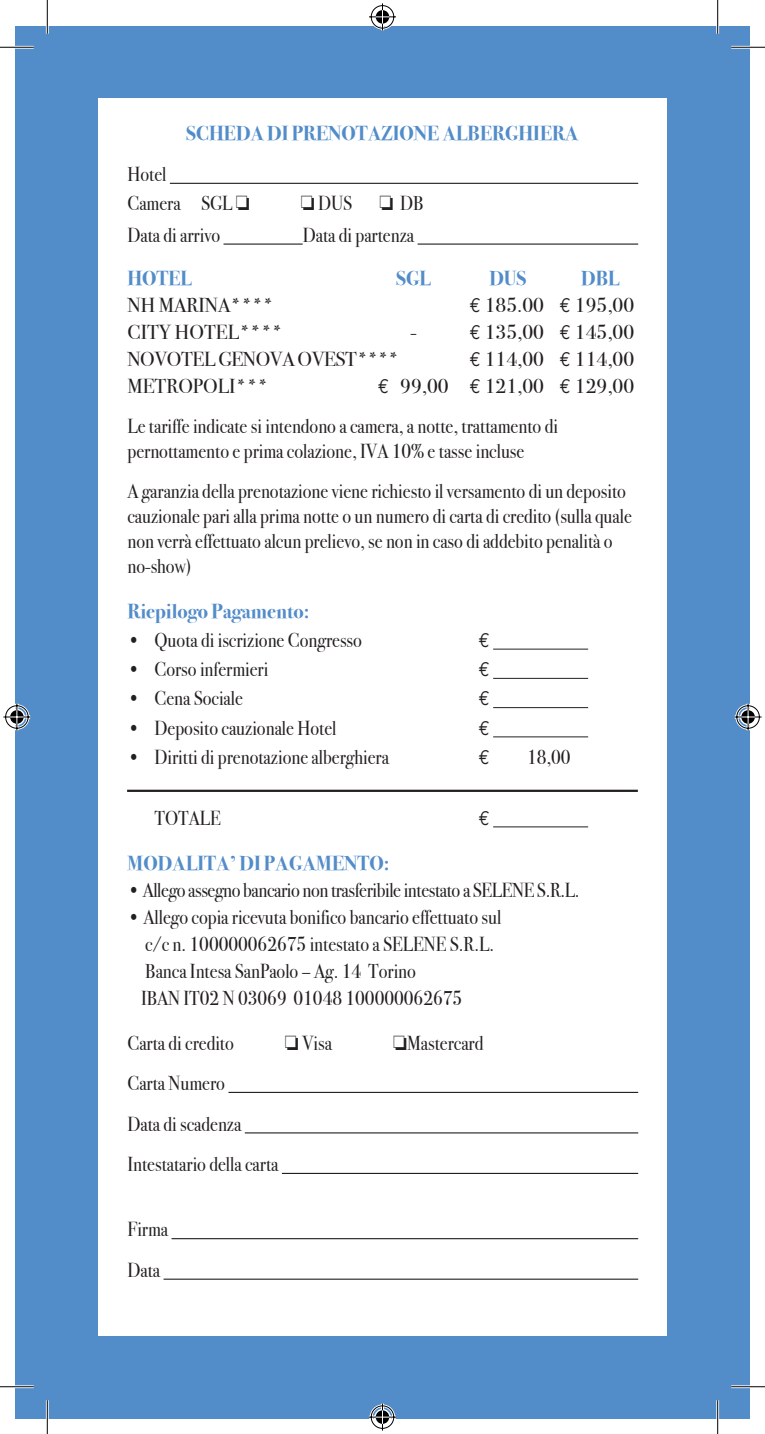
<style>
.page{position:relative;width:765px;height:1434px;background:#fff}
.page>*{position:absolute;margin:0;border:0;box-sizing:border-box;transform-origin:0 0}
.t1{font:20.25px/40.5px "Bodoni Svty Two ITCTT Book";color:#231f20;scale:.9 1}
.t2{font:20.25px/40.5px "Bodoni Svty Two ITCTT Book";color:#231f20}
.t3{font:20.25px "Bodoni Svty Two ITCTT Bold";color:#528cc9}
.t4{font:20.25px "Bodoni Svty Two ITCTT Book";letter-spacing:-.02em;color:#231f20;scale:.9 1}
.t5{font:20.25px "Bodoni Svty Two ITCTT Book";letter-spacing:-.02em;color:#231f20}
.t6{font:20.25px "Euro Mono";color:#231f20;scale:.9 1}
.s1{font-family:"Euro Mono"}
</style>
<div class="page">
<div style="left:15px;top:27px;width:734px;height:1392px;background:#528cc9"></div>
<div style="left:98px;top:98px;width:568px;height:1238px;background:#fff"></div>
<hr style="left:170px;top:183px;width:468px;height:1px;background:#231f20">
<hr style="left:223px;top:244px;width:79px;height:1px;background:#231f20">
<hr style="left:417px;top:244px;width:221px;height:1px;background:#231f20">
<hr style="left:493px;top:649px;width:95px;height:1px;background:#231f20">
<hr style="left:493px;top:678px;width:95px;height:1px;background:#231f20">
<hr style="left:493px;top:707px;width:95px;height:1px;background:#231f20">
<hr style="left:493px;top:736px;width:95px;height:1px;background:#231f20">
<hr style="left:493px;top:826px;width:95px;height:1px;background:#231f20">
<hr style="left:228px;top:1092px;width:410px;height:1px;background:#231f20">
<hr style="left:245px;top:1132px;width:393px;height:1px;background:#231f20">
<hr style="left:282px;top:1173px;width:356px;height:1px;background:#231f20">
<hr style="left:171px;top:1238px;width:467px;height:1px;background:#231f20">
<hr style="left:163px;top:1279px;width:475px;height:1px;background:#231f20">
<hr style="left:127px;top:790px;width:510px;height:2px;background:#231f20">
<hr style="left:0;top:46px;width:34px;height:3px;background:#fff">
<hr style="left:730px;top:46px;width:34px;height:3px;background:#fff">
<hr style="left:0;top:1385px;width:34px;height:3px;background:#fff">
<hr style="left:730px;top:1385px;width:34px;height:3px;background:#fff">
<hr style="left:46px;top:0;width:3px;height:34px;background:#fff">
<hr style="left:46px;top:1400px;width:3px;height:34px;background:#fff">
<hr style="left:716px;top:0;width:2px;height:34px;background:#fff">
<hr style="left:716px;top:1400px;width:2px;height:34px;background:#fff">
<hr style="left:0;top:47px;width:34px;height:1px;background:#000">
<hr style="left:730px;top:47px;width:34px;height:1px;background:#000">
<hr style="left:0;top:1386px;width:34px;height:1px;background:#000">
<hr style="left:730px;top:1386px;width:34px;height:1px;background:#000">
<hr style="left:47px;top:0;width:1px;height:34px;background:#000">
<hr style="left:47px;top:1400px;width:1px;height:34px;background:#000">
<hr style="left:717px;top:0;width:1px;height:34px;background:#000">
<hr style="left:717px;top:1400px;width:1px;height:34px;background:#000">
<svg style="left:366px;top:3px;width:32px;height:28px"></svg>
<svg style="left:369px;top:1403px;width:27px;height:28px"></svg>
<svg style="left:3px;top:703px;width:28px;height:28px"></svg>
<svg style="left:734px;top:701px;width:28px;height:32px"></svg>
<p class="t3" style="left:186px;top:121px;width:394px">SCHEDA DI PRENOTAZIONE ALBERGHIERA</p>
<p class="t1" style="left:127px;top:160px;width:137px;line-height:29.2px">Hotel<br>Camera SGL ❏</p>
<p class="t1" style="left:300px;top:183px;width:59px">❏ DUS</p>
<p class="t1" style="left:379px;top:183px;width:51px">❏ DB</p>
<p class="t1" style="left:127px;top:215px;width:104px">Data di arrivo</p>
<p class="t1" style="left:302px;top:215px;width:125px">Data di partenza</p>
<p class="t3" style="left:127px;top:266px;width:66px">HOTEL</p>
<p class="t3" style="left:396px;top:266px;width:36px">SGL</p>
<p class="t3" style="left:489px;top:266px;width:39px">DUS</p>
<p class="t3" style="left:581px;top:266px;width:40px">DBL</p>
<p class="t2" style="left:127px;top:284px;width:147px">NH MARINA****</p>
<p class="t2" style="left:469px;top:284px;width:166px"><span class="s1">€</span> 185.00 <span class="s1">€</span> 195,00</p>
<p class="t2" style="left:127px;top:311px;width:156px">CITY HOTEL****</p>
<p class="t2" style="left:410px;top:311px;width:8px">-</p>
<p class="t2" style="left:469px;top:311px;width:166px"><span class="s1">€</span> 135,00 <span class="s1">€</span> 145,00</p>
<p class="t5" style="left:127px;top:347px;width:272px">NOVOTEL GENOVA OVEST****</p>
<p class="t2" style="left:469px;top:338px;width:166px"><span class="s1">€</span> 114,00 <span class="s1">€</span> 114,00</p>
<p class="t2" style="left:127px;top:365px;width:142px">METROPOLI***</p>
<p class="t2" style="left:127px;top:365px;width:508px;text-indent:251px"><span class="s1">€</span> 99,00 <span class="s1">€</span> 121,00 <span class="s1">€</span> 129,00<br>Le tariffe indicate si intendono a camera, a notte, trattamento di</p>
<p class="t1" style="left:127px;top:431px;width:555px">pernottamento e prima colazione, IVA 10% e tasse incluse<br>A garanzia della prenotazione viene richiesto il versamento di un deposito</p>
<p class="t1" style="left:127px;top:504px;width:561px;line-height:24.8px">cauzionale pari alla prima notte o un numero di carta di credito (sulla quale non verrà effettuato alcun prelievo, se non in caso di addebito penalità o no-show)</p>
<p class="t3" style="left:127px;top:599px;width:183px">Riepilogo Pagamento:</p>
<p class="t1" style="left:127px;top:620px;width:262px">• Quota di iscrizione Congresso</p>
<p class="t6" style="left:478px;top:628px;width:14px">€</p>
<p class="t1" style="left:127px;top:649px;width:158px">• Corso infermieri</p>
<p class="t6" style="left:478px;top:657px;width:14px">€</p>
<p class="t1" style="left:127px;top:678px;width:130px">• Cena Sociale</p>
<p class="t6" style="left:478px;top:686px;width:14px">€</p>
<p class="t1" style="left:127px;top:707px;width:234px">• Deposito cauzionale Hotel</p>
<p class="t6" style="left:478px;top:716px;width:14px">€</p>
<p class="t1" style="left:127px;top:737px;width:292px">• Diritti di prenotazione alberghiera</p>
<p class="t6" style="left:478px;top:745px;width:14px">€</p>
<p class="t1" style="left:527px;top:737px;width:50px">18,00</p>
<p class="t1" style="left:154px;top:797px;width:75px">TOTALE</p>
<p class="t6" style="left:478px;top:806px;width:14px">€</p>
<p class="t3" style="left:127px;top:851px;width:263px">MODALITA’ DI PAGAMENTO:</p>
<p class="t4" style="left:127px;top:878px;width:503px">• Allego assegno bancario non trasferibile intestato a SELENE S.R.L.</p>
<p class="t1" style="left:141px;top:903px;width:401px;line-height:27px;text-indent:-14px">• Allego copia ricevuta bonifico bancario effettuato sul c/c n. 100000062675 intestato a SELENE S.R.L.<br>Banca Intesa SanPaolo – Ag. 14 Torino<br>IBAN IT02 N 03069 01048 100000062675</p>
<p class="t1" style="left:127px;top:1022px;width:120px">Carta di credito</p>
<p class="t1" style="left:285px;top:1022px;width:54px">❏ Visa</p>
<p class="t1" style="left:393px;top:1022px;width:102px">❏Mastercard</p>
<p class="t1" style="left:127px;top:1063px;width:169px">Carta Numero<br>Data di scadenza<br>Intestatario della carta</p>
<p class="t1" style="left:127px;top:1209px;width:47px">Firma<br>Data</p>
</div>
